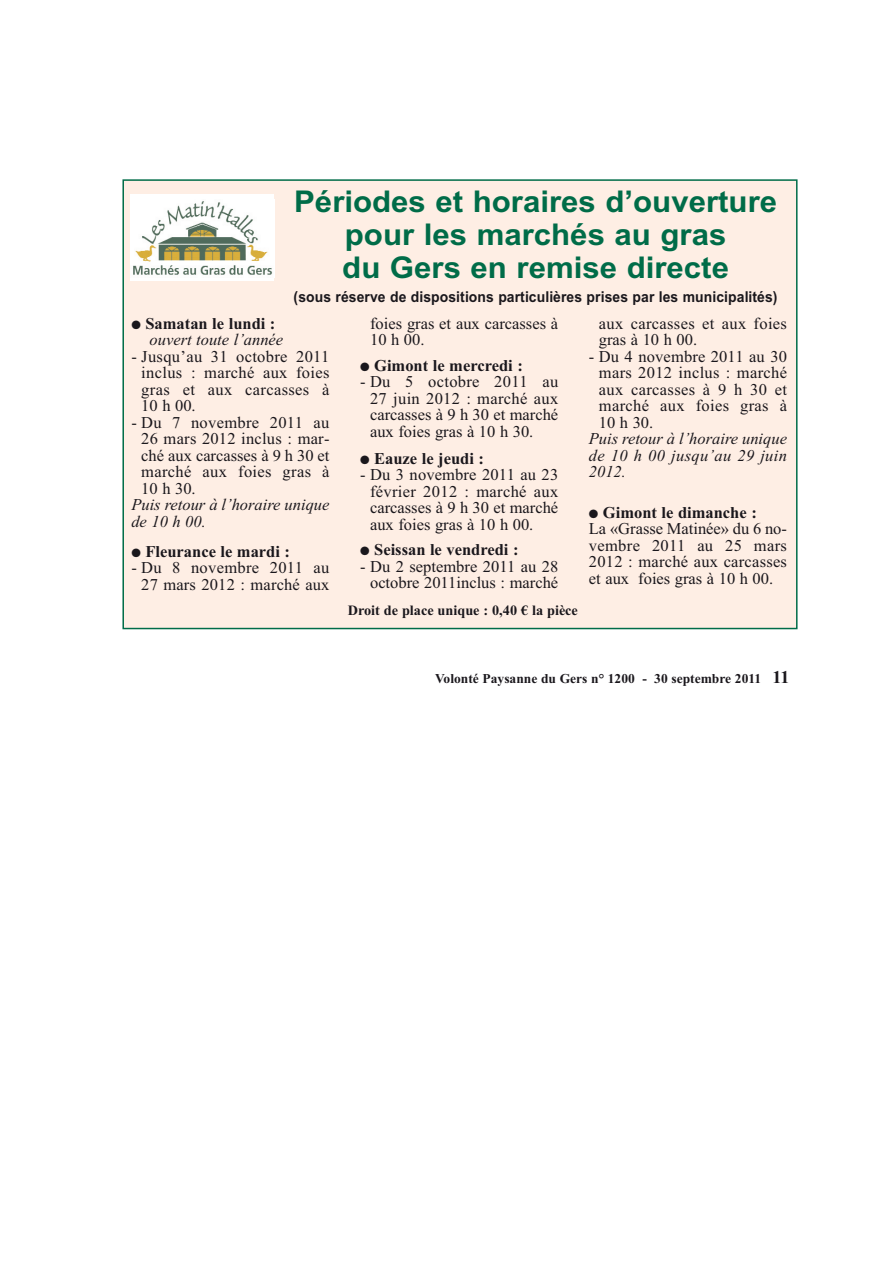
<style>
.page{position:relative;width:893px;height:1263px;background:#fff}
.page>*{position:absolute;margin:0;border:0;box-sizing:border-box;transform-origin:0 0}
.t1{font:700 30px/33px "Arial";color:#006c48;text-align:center;scale:1.04 1}
.t2{font:16.5px/16.5px "Times New Roman";letter-spacing:.015em;color:#1a171c;text-align:justify}
.t3{font:italic 16.5px/16.5px "Times New Roman";color:#1a171c}
.t4{font:700 16.5px "Times New Roman";color:#1a171c}
.t5{font:700 15px "Arial";letter-spacing:.005em;color:#1a171c;scale:.93 1}
.t6{font:700 14.25px "Times New Roman";color:#1a171c}
.t7{font:700 13.5px "Times New Roman";color:#1a171c}
.s1{font-weight:700;font-style:normal}
.s2{font-weight:700}
.s3{font-size:18px}
</style>
<div class="page">
<div style="left:123px;top:180px;width:674px;height:449px;background:#feeee4"></div>
<div style="left:122px;top:179px;width:675px;height:450px;border:2px solid #006c48"></div>
<div style="left:130px;top:194px;width:144px;height:87px;background:#fff"></div>
<img style="left:133px;top:201px;width:139px;height:74px">
<h1 class="t1" style="left:294px;top:188px;width:466px">Périodes et horaires d’ouverture pour les marchés au gras<br>du Gers en remise directe</h1>
<p class="t5" style="left:294px;top:291px;width:522px">(sous réserve de dispositions particulières prises par les municipalités)</p>
<p class="t3" style="left:150px;top:317px;width:135px;text-indent:-18px">● <span class="s1">Samatan le lundi : </span>ouvert toute l’année</p>
<p class="t2" style="left:141px;top:350px;width:190px;text-indent:-10px">- Jusqu’au 31 octobre 2011 inclus : marché aux foies gras et aux carcasses à 10 h 00.</p>
<p class="t2" style="left:141px;top:416px;width:190px;text-indent:-10px">- Du 7 novembre 2011 au 26 mars 2012 inclus : mar&shy;ché aux carcasses à 9 h 30 et marché aux foies gras à 10 h 30.</p>
<p class="t3" style="left:131px;top:498px;width:200px">Puis retour à l’horaire unique de 10 h 00.</p>
<p class="t4" style="left:131px;top:546px;width:160px">● Fleurance le mardi :</p>
<p class="t2" style="left:131px;top:561px;width:200px;text-align:right">- Du 8 novembre 2011 au<br>27 mars 2012 : marché aux</p>
<p class="t2" style="left:370px;top:317px;width:190px">foies gras et aux carcasses à<br>10 h 00.</p>
<p class="t4" style="left:360px;top:360px;width:164px">● Gimont le mercredi :</p>
<p class="t2" style="left:370px;top:375px;width:190px;text-indent:-10px">- Du 5 octobre 2011 au 27 juin 2012 : marché aux carcasses à 9 h 30 et marché aux foies gras à 10 h 30.</p>
<p class="t4" style="left:360px;top:453px;width:125px">● Eauze le jeudi :</p>
<p class="t2" style="left:370px;top:468px;width:190px;text-indent:-10px">- Du 3 novembre 2011 au 23 février 2012 : marché aux carcasses à 9 h 30 et marché aux foies gras à 10 h 00.</p>
<p class="t4" style="left:360px;top:545px;width:160px">● Seissan le vendredi :</p>
<p class="t2" style="left:360px;top:560px;width:200px;text-align:right">- Du 2 septembre 2011 au 28 octobre 2011inclus : marché</p>
<p class="t6" style="left:348px;top:606px;width:232px">Droit de place unique : 0,40 € la pièce</p>
<p class="t2" style="left:599px;top:317px;width:190px">aux carcasses et aux foies gras à 10 h 00.</p>
<p class="t2" style="left:599px;top:350px;width:190px;text-indent:-10px">- Du 4 novembre 2011 au 30 mars 2012 inclus : marché aux carcasses à 9 h 30 et marché aux foies gras à 10 h 30.</p>
<p class="t3" style="left:589px;top:432px;width:200px;text-align:justify">Puis retour à l’horaire unique de 10 h 00 jusqu’au 29 juin 2012.</p>
<p class="t2" style="left:589px;top:506px;width:200px;text-align:left">● <span class="s2">Gimont le dimanche :<br></span>La «Grasse Matinée» du 6 no&shy;vembre 2011 au 25 mars<br>2012 : marché aux carcasses et aux foies gras à 10 h 00.</p>
<p class="t7" style="left:435px;top:674px;width:356px">Volonté Paysanne du Gers n° 1200 - 30 septembre 2011 <span class="s3">11</span></p>
</div>
